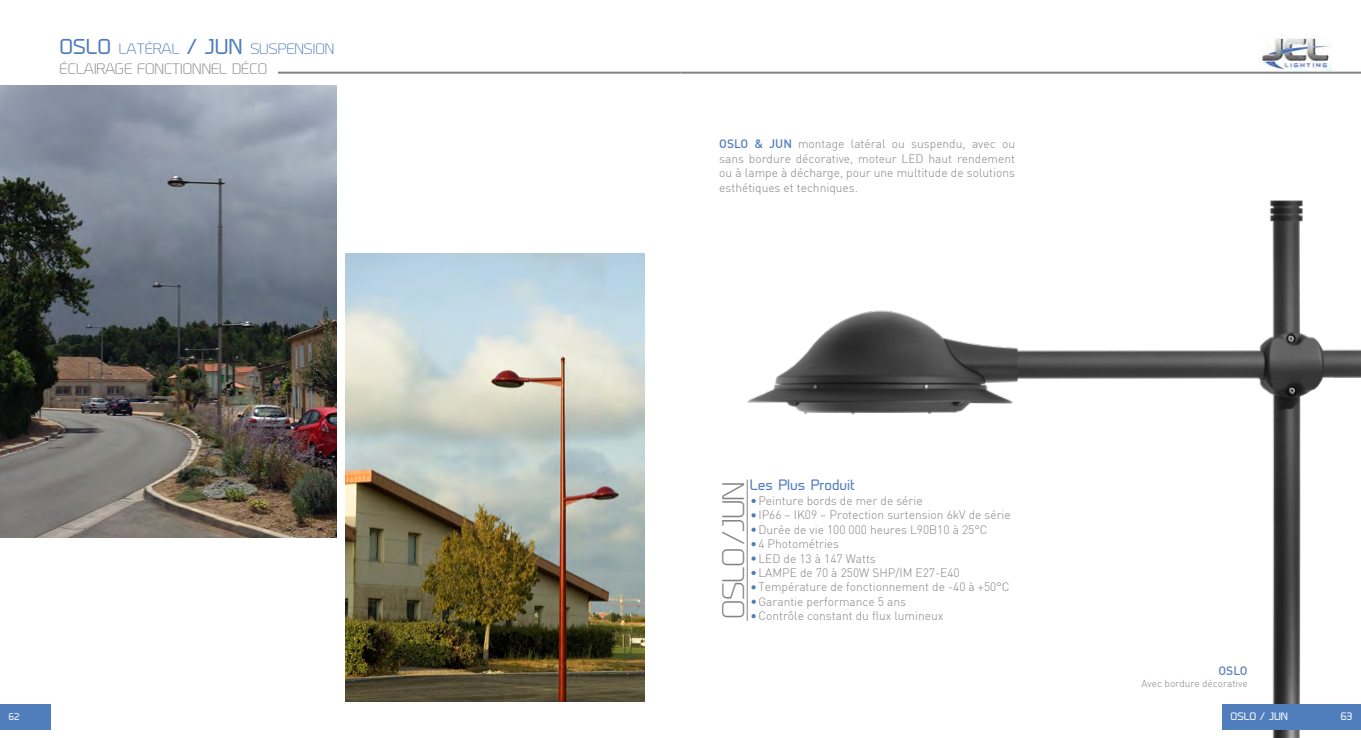
<style>
.page{position:relative;width:1361px;height:738px;background:#fff}
.page>*{position:absolute;margin:0;border:0;box-sizing:border-box;transform-origin:0 0}
.t1{font:300 29px "Prime";letter-spacing:-.03em;color:#868281}
.t2{font:300 14px "Prime";color:#507dbc}
.t3{font:300 14px "Prime";color:#878482}
.t4{font:14px "Prime";color:#507dbc}
.t5{font:300 12px/14.4px "DIN";color:#878482}
.t6{font:500 12px "DIN";color:#5a7fbc}
.t7{font:300 10px "DIN";color:#868281}
.t8{font:10px "Prime";color:#fff}
.t9{font:9px "Prime";color:#fff}
.s1{font-weight:400;font-size:20px}
.s2{font-weight:500;color:#507dbc}
</style>
<div class="page">
<div style="left:0;top:703px;width:51px;height:26px;background:#507dbc"></div>
<hr style="left:236px;top:72px;width:444px;height:2px;background:#868281">
<hr style="left:680px;top:72px;width:681px;height:2px;background:#868281">
<img style="left:1259px;top:35px;width:72px;height:35px">
<img style="left:746px;top:200px;width:615px;height:537px">
<div style="left:1230px;top:703px;width:86px;height:26px;background:#507dbc"></div>
<svg style="left:751px;top:498px;width:5px;height:4px"></svg>
<svg style="left:751px;top:513px;width:5px;height:4px"></svg>
<svg style="left:751px;top:527px;width:5px;height:4px"></svg>
<svg style="left:751px;top:541px;width:5px;height:5px"></svg>
<svg style="left:751px;top:556px;width:5px;height:4px"></svg>
<svg style="left:751px;top:570px;width:5px;height:4px"></svg>
<svg style="left:751px;top:584px;width:5px;height:5px"></svg>
<svg style="left:751px;top:599px;width:5px;height:4px"></svg>
<hr style="left:746px;top:479px;width:1px;height:141px;background:#868281">
<div style="left:60px;top:39px;width:218px;height:76px;background:#fff"></div>
<img style="left:0;top:85px;width:336px;height:452px">
<img style="left:346px;top:253px;width:299px;height:448px">
<svg style="left:751px;top:613px;width:5px;height:4px"></svg>
<p class="t2" style="left:60px;top:41px;width:276px"><span class="s1">OSLO</span> LATÉRAL <span class="s1">/ JUN</span> SUSPENSION</p>
<p class="t3" style="left:60px;top:61px;width:209px">ÉCLAIRAGE FONCTIONNEL DÉCO</p>
<p class="t5" style="left:719px;top:136px;width:297px;text-align:justify"><span class="s2">OSLO &amp; JUN</span> montage latéral ou suspendu, avec ou sans bordure décorative, moteur LED haut rendement ou à lampe à décharge, pour une multitude de solutions esthétiques et techniques.</p>
<h1 class="t1" style="left:717px;top:618px;width:139px;rotate:-90deg">OSLO /JUN</h1>
<p class="t4" style="left:750px;top:476px;width:107px">Les Plus Produit</p>
<p class="t5" style="left:758px;top:493px;width:254px">Peinture bords de mer de série<br>IP66 – IK09 – Protection surtension 6kV de série<br>Durée de vie 100 000 heures L90B10 à 25°C<br>4 Photométries<br>LED de 13 à 147 Watts<br>LAMPE de 70 à 250W SHP/IM E27-E40<br>Température de fonctionnement de -40 à +50°C<br>Garantie performance 5 ans<br>Contrôle constant du flux lumineux</p>
<p class="t6" style="left:1218px;top:662px;width:31px">OSLO</p>
<p class="t7" style="left:1141px;top:677px;width:108px">Avec bordure décorative</p>
<p class="t8" style="left:1230px;top:710px;width:59px">OSLO / JUN</p>
<p class="t9" style="left:9px;top:710px;width:13px">62</p>
<p class="t8" style="left:1340px;top:710px;width:14px">63</p>
</div>
